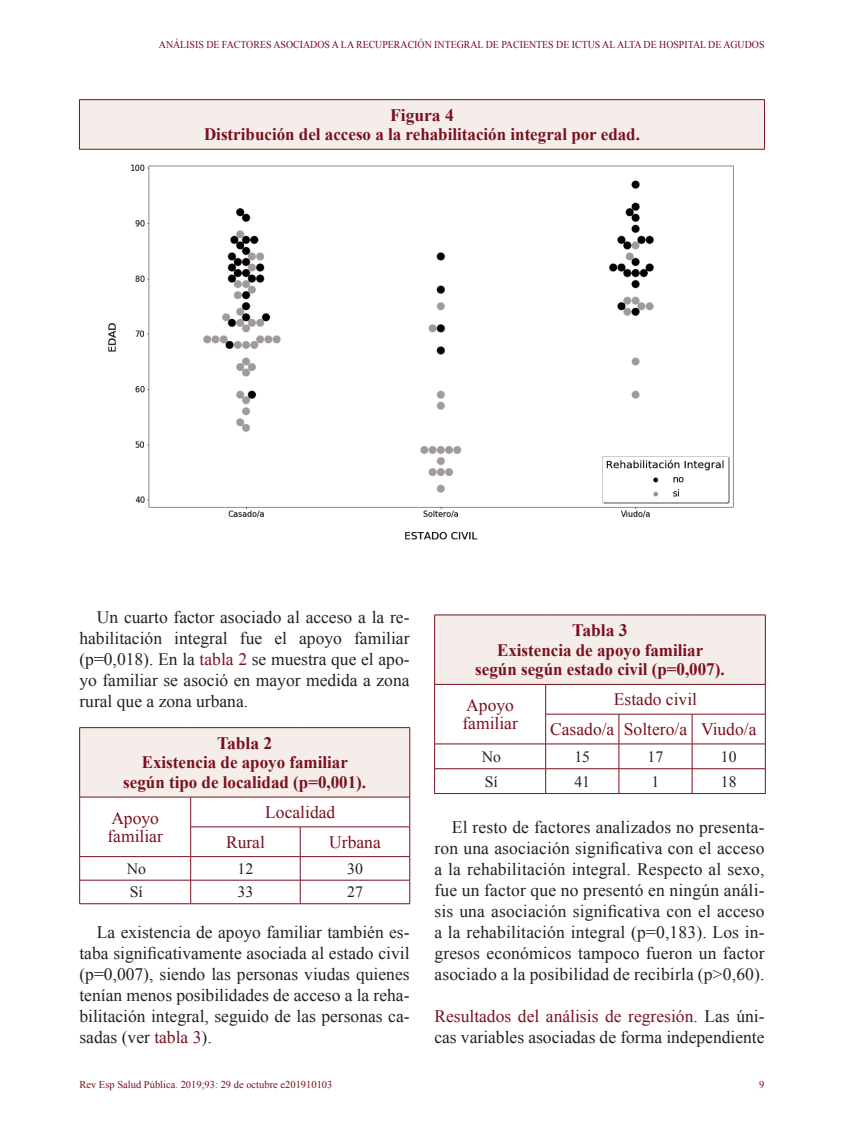
<style>
.page{position:relative;width:844px;height:1141px;background:#fff}
.page>*{position:absolute;margin:0;border:0;box-sizing:border-box;transform-origin:0 0}
.TEXTO_SANGRADO{font:17.5px/21px "Times New Roman";color:#231f20;text-align:justify}
.t1{font:700 17.5px/19.2px "Times New Roman";color:#79101e;text-align:center}
.TEXTO_SIN_SANGRÍA{font:17.5px/21px "Times New Roman";color:#231f20}
.t2{font:17.5px/17.5px "Times New Roman";color:#79101e}
.t3{font:15.75px "Times New Roman";color:#231f20}
.t4{font:10.5px "Times New Roman";color:#7a071e;scale:.94 1}
.t5{font:10.5px "Times New Roman";color:#79101e}
.s1{color:#79101e}
</style>
<div class="page">
<div style="left:79px;top:100px;width:685px;height:49px;background:#f4edea"></div>
<hr style="left:79px;top:100px;width:1px;height:49px;background:#79101e">
<hr style="left:764px;top:100px;width:1px;height:49px;background:#79101e">
<hr style="left:79px;top:99px;width:685px;height:1px;background:#79101e">
<hr style="left:79px;top:149px;width:685px;height:1px;background:#79101e">
<img style="left:108px;top:164px;width:626px;height:376px">
<div style="left:80px;top:728px;width:329px;height:69px;background:#f4edea"></div>
<hr style="left:79px;top:728px;width:1px;height:69px;background:#79101e">
<hr style="left:409px;top:728px;width:1px;height:69px;background:#79101e">
<hr style="left:79px;top:727px;width:112px;height:1px;background:#79101e">
<hr style="left:191px;top:727px;width:109px;height:1px;background:#79101e">
<hr style="left:300px;top:727px;width:110px;height:1px;background:#79101e">
<hr style="left:79px;top:797px;width:1px;height:30px;background:#79101e">
<hr style="left:79px;top:797px;width:112px;height:1px;background:#79101e">
<hr style="left:190px;top:797px;width:1px;height:30px;background:#79101e">
<hr style="left:191px;top:797px;width:109px;height:1px;background:#79101e">
<hr style="left:300px;top:797px;width:110px;height:1px;background:#79101e">
<hr style="left:409px;top:797px;width:1px;height:30px;background:#79101e">
<svg style="left:79px;top:827px;width:331px;height:77px"></svg>
<div style="left:434px;top:615px;width:331px;height:69px;background:#f4edea"></div>
<hr style="left:434px;top:615px;width:1px;height:69px;background:#79101e">
<hr style="left:764px;top:615px;width:1px;height:69px;background:#79101e">
<hr style="left:434px;top:615px;width:111px;height:1px;background:#79101e">
<hr style="left:545px;top:615px;width:73px;height:1px;background:#79101e">
<hr style="left:618px;top:615px;width:74px;height:1px;background:#79101e">
<hr style="left:692px;top:615px;width:73px;height:1px;background:#79101e">
<svg style="left:434px;top:685px;width:1px;height:29px"></svg>
<hr style="left:434px;top:714px;width:1px;height:30px;background:#79101e">
<hr style="left:434px;top:684px;width:111px;height:1px;background:#79101e">
<svg style="left:545px;top:685px;width:1px;height:29px"></svg>
<hr style="left:545px;top:714px;width:1px;height:30px;background:#79101e">
<hr style="left:545px;top:684px;width:73px;height:1px;background:#79101e">
<hr style="left:618px;top:684px;width:74px;height:1px;background:#79101e">
<hr style="left:692px;top:684px;width:73px;height:1px;background:#79101e">
<svg style="left:764px;top:685px;width:1px;height:29px"></svg>
<hr style="left:618px;top:714px;width:1px;height:30px;background:#79101e">
<hr style="left:691px;top:714px;width:1px;height:30px;background:#79101e">
<hr style="left:764px;top:714px;width:1px;height:30px;background:#79101e">
<hr style="left:545px;top:714px;width:73px;height:1px;background:#79101e">
<hr style="left:618px;top:714px;width:74px;height:1px;background:#79101e">
<hr style="left:692px;top:714px;width:73px;height:1px;background:#79101e">
<svg style="left:434px;top:744px;width:331px;height:50px"></svg>
<p class="t4" style="left:159px;top:38px;width:645px">ANÁLISIS DE FACTORES ASOCIADOS A LA RECUPERACIÓN INTEGRAL DE PACIENTES DE ICTUS AL ALTA DE HOSPITAL DE AGUDOS</p>
<p class="t1" style="left:204px;top:105px;width:437px">Figura 4<br>Distribución del acceso a la rehabilitación integral por edad.</p>
<p class="TEXTO_SANGRADO" style="left:79px;top:607px;width:331px;text-indent:17px">Un cuarto factor asociado al acceso a la re&shy;habilitación integral fue el apoyo familiar (p=0,018). En la <span class="s1">tabla 2</span> se muestra que el apo&shy;yo familiar se asoció en mayor medida a zona rural que a zona urbana.</p>
<p class="t1" style="left:217px;top:733px;width:57px">Tabla 2</p>
<p class="t1" style="left:123px;top:752px;width:244px">Existencia de apoyo familiar según tipo de localidad (p=0,001).</p>
<p class="t2" style="left:107px;top:809px;width:57px">Apoyo familiar</p>
<p class="t2" style="left:265px;top:803px;width:71px">Localidad</p>
<p class="t2" style="left:226px;top:833px;width:40px">Rural</p>
<p class="t2" style="left:329px;top:833px;width:53px">Urbana</p>
<p class="t3" style="left:127px;top:858px;width:21px">No</p>
<p class="t3" style="left:237px;top:858px;width:17px">12</p>
<p class="t3" style="left:347px;top:858px;width:17px">30</p>
<p class="t3" style="left:130px;top:882px;width:15px">Sí</p>
<p class="t3" style="left:237px;top:882px;width:17px">33</p>
<p class="t3" style="left:347px;top:882px;width:17px">27</p>
<p class="TEXTO_SANGRADO" style="left:79px;top:922px;width:331px;text-indent:17px">La existencia de apoyo familiar también es&shy;taba significativamente asociada al estado civil (p=0,007), siendo las personas viudas quienes tenían menos posibilidades de acceso a la reha&shy;bilitación integral, seguido de las personas ca&shy;sadas (ver <span class="s1">tabla 3</span>).</p>
<p class="t1" style="left:572px;top:620px;width:57px">Tabla 3</p>
<p class="t1" style="left:475px;top:640px;width:251px">Existencia de apoyo familiar según según estado civil (p=0,007).</p>
<p class="t2" style="left:462px;top:697px;width:57px">Apoyo familiar</p>
<p class="t2" style="left:613px;top:690px;width:85px">Estado civil</p>
<p class="t2" style="left:550px;top:720px;width:66px">Casado/a</p>
<p class="t2" style="left:623px;top:720px;width:65px">Soltero/a</p>
<p class="t2" style="left:700px;top:720px;width:57px">Viudo/a</p>
<p class="t3" style="left:481px;top:746px;width:21px">No</p>
<p class="t3" style="left:574px;top:746px;width:17px">15</p>
<p class="t3" style="left:647px;top:746px;width:17px">17</p>
<p class="t3" style="left:720px;top:746px;width:17px">10</p>
<p class="t3" style="left:484px;top:771px;width:15px">Sí</p>
<p class="t3" style="left:574px;top:771px;width:17px">41</p>
<p class="t3" style="left:651px;top:771px;width:9px">1</p>
<p class="t3" style="left:720px;top:771px;width:17px">18</p>
<p class="TEXTO_SANGRADO" style="left:434px;top:817px;width:331px;text-indent:17px">El resto de factores analizados no presenta&shy;ron una asociación significativa con el acceso a la rehabilitación integral. Respecto al sexo, fue un factor que no presentó en ningún análi&shy;sis una asociación significativa con el acceso a la rehabilitación integral (p=0,183). Los in&shy;gresos económicos tampoco fueron un factor asociado a la posibilidad de recibirla (p&gt;0,60).</p>
<p class="TEXTO_SIN_SANGRÍA" style="left:434px;top:1006px;width:331px"><span class="s1">Resultados del análisis de regresión.</span> Las úni&shy;cas variables asociadas de forma independiente</p>
<p class="t5" style="left:79px;top:1077px;width:254px">Rev Esp Salud Pública. 2019;93: 29 de octubre e201910103</p>
<p class="t5" style="left:759px;top:1077px;width:7px">9</p>
</div>
